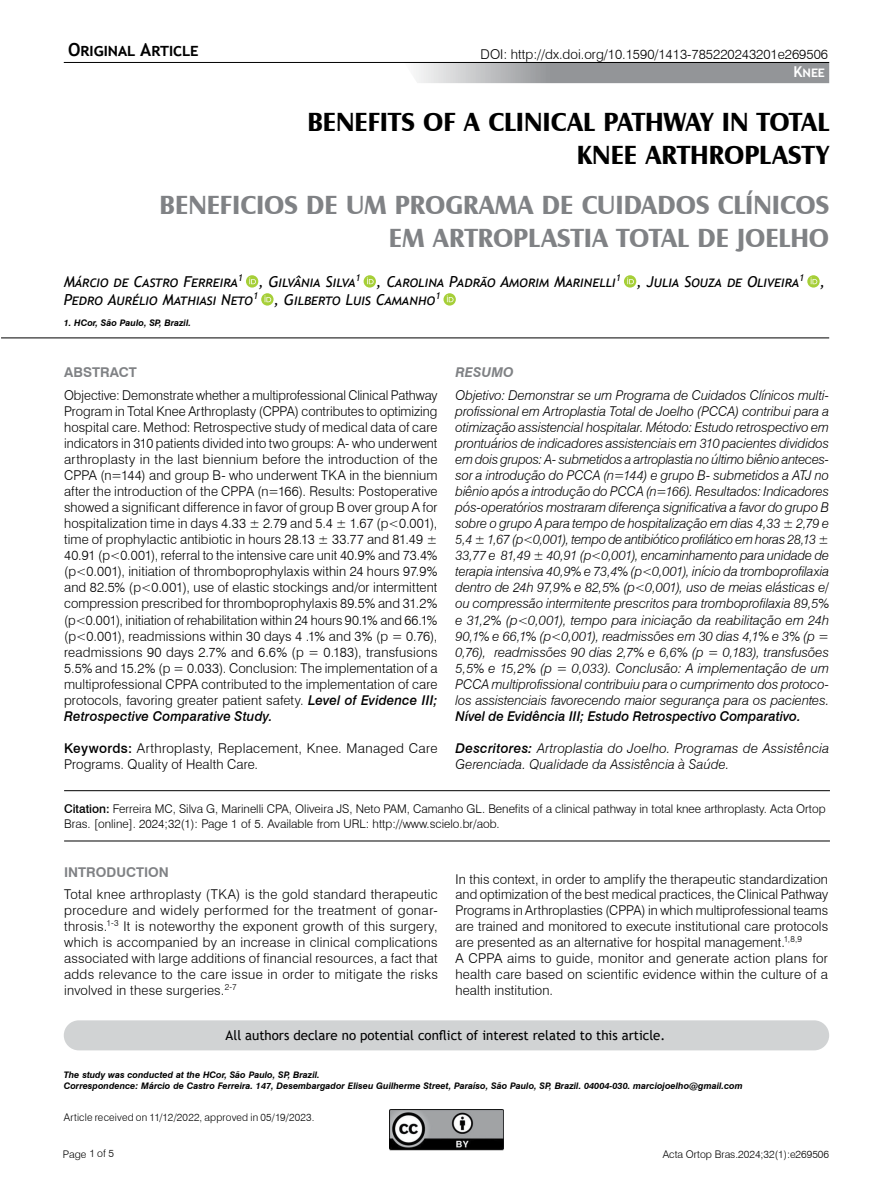
<style>
.page{position:relative;width:893px;height:1191px;background:#fff}
.page>*{position:absolute;margin:0;border:0;box-sizing:border-box;transform-origin:0 0}
.t1{font:700 27px/33px "Castle T";color:#808285;text-align:right}
.t2{font:700 27px/33px "Castle T";color:#000;text-align:right}
.t3{font:700 18px "Trebuchet MS";color:#000}
.t4{font:italic 15px/18px "Trebuchet MS";color:#000}
.t5{font:700 15px "Trebuchet MS";color:#fff}
.t6{font:italic 300 13.5px/16px "Swiss 721 BT";letter-spacing:.005em;color:#000;text-align:justify}
.t7{font:300 13.5px/16px "Swiss 721 BT";letter-spacing:.01em;color:#000;text-align:justify;scale:.96 1}
.t8{font:300 13.5px/15.9px "Swiss 721 BT";letter-spacing:.01em;color:#000}
.t9{font:13.5px "Trebuchet MS";color:#000}
.t10{font:italic 500 13.5px "Swiss 721 BT";color:#000}
.t11{font:700 13.5px "Swiss 721 BT";color:#808285}
.t12{font:italic 700 13.5px "Swiss 721 BT";color:#808285}
.t13{font:300 12px/15px "Swiss 721 BT";color:#000}
.t14{font:300 10.5px "Swiss 721 BT";letter-spacing:.01em;color:#000}
.t15{font:italic 700 9px/10.5px "Swiss 721 BT";color:#000}
.s1{font-weight:500;font-style:italic}
.s2{font-weight:500}
</style>
<div class="page">
<svg style="left:416px;top:63px;width:413px;height:20px"></svg>
<svg style="left:389px;top:1149px;width:114px;height:1px"></svg>
<hr style="left:64px;top:62px;width:765px;height:1px;background:#000">
<img style="left:389px;top:1109px;width:114px;height:40px">
<hr style="left:1px;top:337px;width:828px;height:1px;background:#000">
<hr style="left:64px;top:790px;width:766px;height:1px;background:#000">
<hr style="left:64px;top:840px;width:766px;height:1px;background:#000">
<div style="left:64px;top:1020px;width:765px;height:30px;background:#d1d3d4;border-radius:15px"></div>
<svg style="left:246px;top:275px;width:12px;height:12px"></svg>
<svg style="left:249px;top:277px;width:7px;height:7px"></svg>
<svg style="left:364px;top:275px;width:12px;height:12px"></svg>
<svg style="left:367px;top:277px;width:7px;height:7px"></svg>
<svg style="left:624px;top:275px;width:12px;height:12px"></svg>
<svg style="left:627px;top:277px;width:7px;height:7px"></svg>
<svg style="left:807px;top:275px;width:13px;height:12px"></svg>
<svg style="left:811px;top:277px;width:6px;height:7px"></svg>
<svg style="left:261px;top:293px;width:13px;height:12px"></svg>
<svg style="left:265px;top:295px;width:6px;height:7px"></svg>
<svg style="left:443px;top:293px;width:13px;height:12px"></svg>
<svg style="left:447px;top:295px;width:6px;height:7px"></svg>
<h2 class="t3" style="left:68px;top:39px;width:132px">Original Article</h2>
<p class="t8" style="left:481px;top:46px;width:349px">DOI: http://dx.doi.org/10.1590/1413-785220243201e269506</p>
<p class="t5" style="left:793px;top:63px;width:33px">Knee</p>
<h1 class="t2" style="left:307px;top:106px;width:523px">BENEFITS OF A CLINICAL PATHWAY IN TOTAL<br>KNEE ARTHROPLASTY</h1>
<h1 class="t1" style="left:160px;top:189px;width:671px">BENEFICIOS DE UM PROGRAMA DE CUIDADOS CLÍNICOS<br>EM ARTROPLASTIA TOTAL DE JOELHO</h1>
<p class="t4" style="left:64px;top:272px;width:763px">Márcio de Castro Ferreira<sup>1</sup> , Gilvânia Silva<sup>1</sup> , Carolina Padrão Amorim Marinelli<sup>1</sup> , Julia Souza de Oliveira<sup>1</sup> ,<br>Pedro Aurélio Mathiasi Neto<sup>1</sup> , Gilberto Luis Camanho<sup>1</sup></p>
<p class="t15" style="left:64px;top:317px;width:129px">1. HCor, São Paulo, SP, Brazil.</p>
<p class="t11" style="left:64px;top:363px;width:74px">ABSTRACT</p>
<p class="t7" style="left:64px;top:387px;width:390px">Objective: Demonstrate whether a multiprofessional Clinical Pathway Program in Total Knee Arthroplasty (CPPA) contributes to optimizing hospital care. Method: Retrospective study of medical data of care indicators in 310 patients divided into two groups: A- who underwent arthroplasty in the last biennium before the introduction of the CPPA (n=144) and group B- who underwent TKA in the biennium after the introduction of the CPPA (n=166). Results: Postoperative showed a significant difference in favor of group B over group A for hospitalization time in days 4.33 ± 2.79 and 5.4 ± 1.67 (p&lt;0.001), time of prophylactic antibiotic in hours 28.13 ± 33.77 and 81.49 ± 40.91 (p&lt;0.001), referral to the intensive care unit 40.9% and 73.4% (p&lt;0.001), initiation of thromboprophylaxis within 24 hours 97.9% and 82.5% (p&lt;0.001), use of elastic stockings and/or intermittent compression prescribed for thromboprophylaxis 89.5% and 31.2% (p&lt;0.001), initiation of rehabilitation within 24 hours 90.1% and 66.1% (p&lt;0.001), readmissions within 30 days 4 .1% and 3% (p = 0.76), readmissions 90 days 2.7% and 6.6% (p = 0.183), transfusions 5.5% and 15.2% (p = 0.033). Conclusion: The implementation of a multiprofessional CPPA contributed to the implementation of care protocols, favoring greater patient safety. <span class="s1">Level of Evidence III; Retrospective Comparative Study.</span></p>
<p class="t8" style="left:64px;top:740px;width:375px"><span class="s2">Keywords:</span> Arthroplasty, Replacement, Knee. Managed Care<br>Programs. Quality of Health Care.</p>
<p class="t12" style="left:455px;top:363px;width:60px">RESUMO</p>
<p class="t6" style="left:455px;top:387px;width:375px">Objetivo: Demonstrar se um Programa de Cuidados Clínicos multi&shy;profissional em Artroplastia Total de Joelho (PCCA) contribui para a otimização assistencial hospitalar. Método: Estudo retrospectivo em prontuários de indicadores assistenciais em 310 pacientes divididos em dois grupos: A- submetidos a artroplastia no último biênio anteces&shy;sor a introdução do PCCA (n=144) e grupo B- submetidos a ATJ no biênio após a introdução do PCCA (n=166). Resultados: Indicadores pós-operatórios mostraram diferença significativa a favor do grupo B sobre o grupo A para tempo de hospitalização em dias 4,33 ± 2,79 e 5,4 ± 1,67 (p&lt;0,001), tempo de antibiótico profilático em horas 28,13 ± 33,77 e 81,49 ± 40,91 (p&lt;0,001), encaminhamento para unidade de terapia intensiva 40,9% e 73,4% (p&lt;0,001), início da tromboprofilaxia dentro de 24h 97,9% e 82,5% (p&lt;0,001), uso de meias elásticas e/ ou compressão intermitente prescritos para tromboprofilaxia 89,5% e 31,2% (p&lt;0,001), tempo para iniciação da reabilitação em 24h 90,1% e 66,1% (p&lt;0,001), readmissões em 30 dias 4,1% e 3% (p = 0,76), readmissões 90 dias 2,7% e 6,6% (p = 0,183), transfusões 5,5% e 15,2% (p = 0,033). Conclusão: A implementação de um PCCA multiprofissional contribuiu para o cumprimento dos protoco&shy;los assistenciais favorecendo maior segurança para os pacientes.</p>
<p class="t10" style="left:455px;top:708px;width:347px">Nível de Evidência III; Estudo Retrospectivo Comparativo.</p>
<p class="t6" style="left:455px;top:740px;width:375px"><span class="s2">Descritores:</span> Artroplastia do Joelho. Programas de Assistência<br>Gerenciada. Qualidade da Assistência à Saúde.</p>
<p class="t13" style="left:64px;top:800px;width:763px"><span class="s2">Citation:</span> Ferreira MC, Silva G, Marinelli CPA, Oliveira JS, Neto PAM, Camanho GL. Benefits of a clinical pathway in total knee arthroplasty. Acta Ortop<br>Bras. [online]. 2024;32(1): Page 1 of 5. Available from URL: http://www.scielo.br/aob.</p>
<p class="t11" style="left:64px;top:863px;width:106px">INTRODUCTION</p>
<p class="t8" style="left:64px;top:886px;width:375px;text-align:justify">Total knee arthroplasty (TKA) is the gold standard therapeutic procedure and widely performed for the treatment of gonar&shy;throsis.<sup>1-3</sup> It is noteworthy the exponent growth of this surgery, which is accompanied by an increase in clinical complications associated with large additions of financial resources, a fact that adds relevance to the care issue in order to mitigate the risks involved in these surgeries.<sup>2-7</sup></p>
<p class="t8" style="left:455px;top:870px;width:374px">In this context, in order to amplify the therapeutic standardization and optimization of the best medical practices, the Clinical Pathway Programs in Arthroplasties (CPPA) in which multiprofessional teams are trained and monitored to execute institutional care protocols are presented as an alternative for hospital management.<sup>1,8,9<br></sup>A CPPA aims to guide, monitor and generate action plans for health care based on scientific evidence within the culture of a health institution.</p>
<p class="t9" style="left:226px;top:1027px;width:441px">All authors declare no potential conflict of interest related to this article.</p>
<p class="t15" style="left:64px;top:1069px;width:680px">The study was conducted at the HCor, São Paulo, SP, Brazil.<br>Correspondence: Márcio de Castro Ferreira. 147, Desembargador Eliseu Guilherme Street, Paraíso, São Paulo, SP, Brazil. 04004-030. marciojoelho@gmail.com</p>
<p class="t14" style="left:64px;top:1111px;width:252px">Article received on 11/12/2022, approved in 05/19/2023.</p>
<p class="t14" style="left:63px;top:1147px;width:53px">Page 1 of 5</p>
<p class="t14" style="left:663px;top:1147px;width:168px">Acta Ortop Bras.2024;32(1):e269506</p>
</div>
